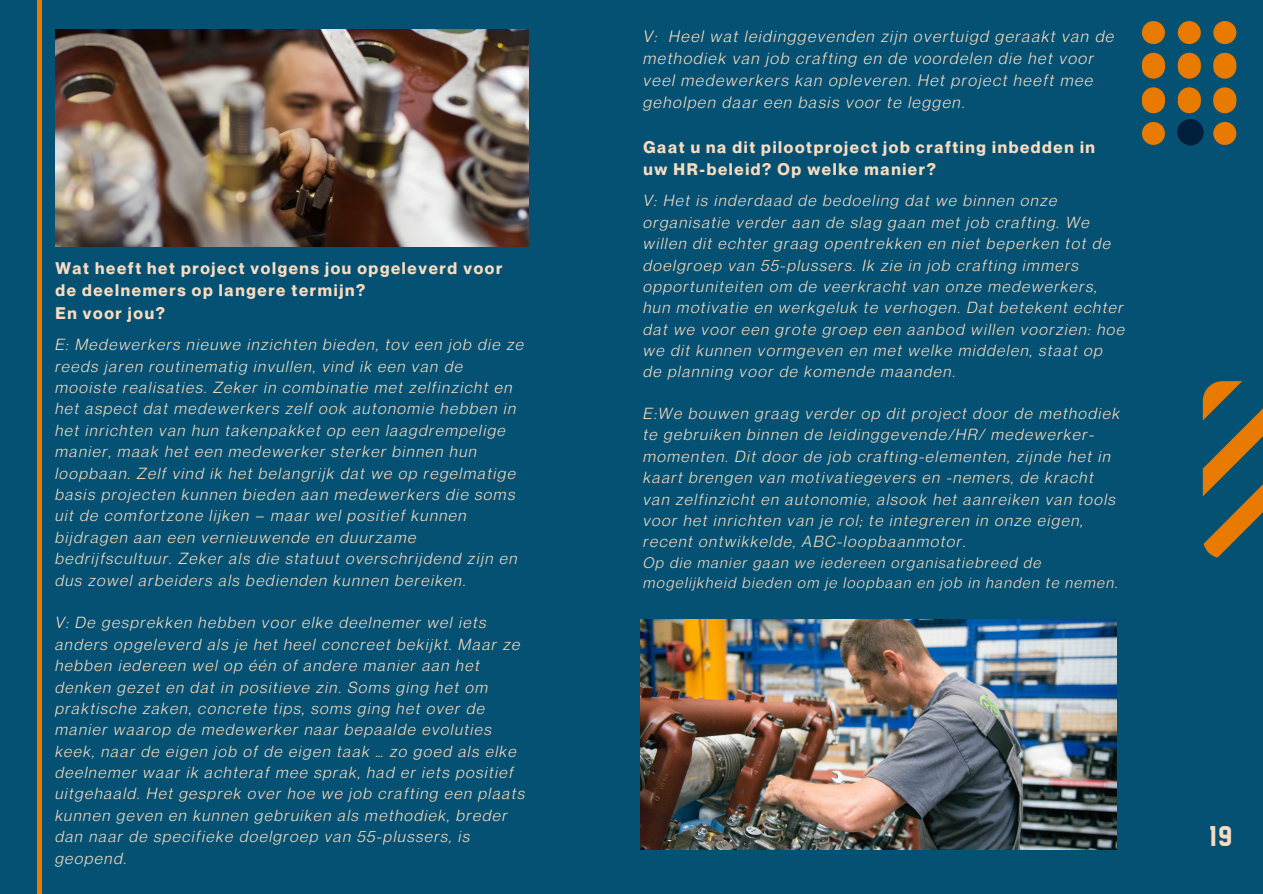
<style>
.page{position:relative;width:1263px;height:894px;background:#fff}
.page>*{position:absolute;margin:0;border:0;box-sizing:border-box;transform-origin:0 0}
.t1{font:26.25px "Organic";color:#f8dcbf}
.t2{font:700 16.5px/22.5px "Neue Montreal";letter-spacing:.1em;color:#f8dcbf}
.t3{font:italic 16.05px/21.9px "Neue Montreal";letter-spacing:.1em;color:#f8dcbf}
.t4{font:italic 15.75px/21.3px "Neue Montreal";letter-spacing:.1em;color:#f8dcbf}
.t5{font:italic 15px/20.2px "Neue Montreal";letter-spacing:.1em;color:#f8dcbf}
</style>
<div class="page">
<div style="left:0;top:0;width:1263px;height:893px;background:#045174"></div>
<hr style="left:37px;top:0;width:4px;height:892px;background:#e87a00">
<svg style="left:1203px;top:381px;width:60px;height:177px"></svg>
<svg style="left:1213px;top:21px;width:23px;height:124px"></svg>
<svg style="left:1142px;top:21px;width:23px;height:124px"></svg>
<svg style="left:1177px;top:21px;width:27px;height:125px"></svg>
<img style="left:55px;top:30px;width:474px;height:217px">
<img style="left:641px;top:619px;width:475px;height:229px">
<p class="t2" style="left:55px;top:256px;width:448px">Wat heeft het project volgens jou opgeleverd voor de deelnemers op langere termijn?</p>
<p class="t2" style="left:55px;top:301px;width:111px">En voor jou?</p>
<p class="t4" style="left:55px;top:334px;width:470px">E: Medewerkers nieuwe inzichten bieden, tov een job die ze reeds jaren routinematig invullen, vind ik een van de mooiste realisaties. Zeker in combinatie met zelfinzicht en het aspect dat medewerkers zelf ook autonomie hebben in het inrichten van hun takenpakket op een laagdrempelige manier, maak het een medewerker sterker binnen hun loopbaan. Zelf vind ik het belangrijk dat we op regelmatige basis projecten kunnen bieden aan medewerkers die soms uit de comfortzone lijken – maar wel positief kunnen bijdragen aan een vernieuwende en duurzame bedrijfscultuur. Zeker als die statuut overschrijdend zijn en dus zowel arbeiders als bedienden kunnen bereiken.</p>
<p class="t4" style="left:55px;top:611px;width:471px">V: De gesprekken hebben voor elke deelnemer wel iets anders opgeleverd als je het heel concreet bekijkt. Maar ze hebben iedereen wel op één of andere manier aan het denken gezet en dat in positieve zin. Soms ging het om praktische zaken, concrete tips, soms ging het over de manier waarop de medewerker naar bepaalde evoluties keek, naar de eigen job of de eigen taak … zo goed als elke deelnemer waar ik achteraf mee sprak, had er iets positief uitgehaald. Het gesprek over hoe we job crafting een plaats kunnen geven en kunnen gebruiken als methodiek, breder dan naar de specifieke doelgroep van 55-plussers, is geopend.</p>
<p class="t3" style="left:643px;top:25px;width:472px">V: Heel wat leidinggevenden zijn overtuigd geraakt van de methodiek van job crafting en de voordelen die het voor veel medewerkers kan opleveren. Het project heeft mee geholpen daar een basis voor te leggen.</p>
<p class="t2" style="left:643px;top:135px;width:453px">Gaat u na dit pilootproject job crafting inbedden in uw HR-beleid? Op welke manier?</p>
<p class="t4" style="left:643px;top:190px;width:483px">V: Het is inderdaad de bedoeling dat we binnen onze organisatie verder aan de slag gaan met job crafting. We willen dit echter graag opentrekken en niet beperken tot de doelgroep van 55-plussers. Ik zie in job crafting immers opportuniteiten om de veerkracht van onze medewerkers, hun motivatie en werkgeluk te verhogen. Dat betekent echter dat we voor een grote groep een aanbod willen voorzien: hoe we dit kunnen vormgeven en met welke middelen, staat op<br>de planning voor de komende maanden.</p>
<p class="t4" style="left:643px;top:402px;width:478px">E:We bouwen graag verder op dit project door de methodiek te gebruiken binnen de leidinggevende/HR/ medewerker&shy;momenten. Dit door de job crafting-elementen, zijnde het in kaart brengen van motivatiegevers en -nemers, de kracht van zelfinzicht en autonomie, alsook het aanreiken van tools voor het inrichten van je rol; te integreren in onze eigen, recent ontwikkelde, ABC-loopbaanmotor.</p>
<p class="t5" style="left:643px;top:552px;width:476px">Op die manier gaan we iedereen organisatiebreed de mogelijkheid bieden om je loopbaan en job in handen te nemen.</p>
<p class="t1" style="left:1210px;top:826px;width:23px">19</p>
</div>
